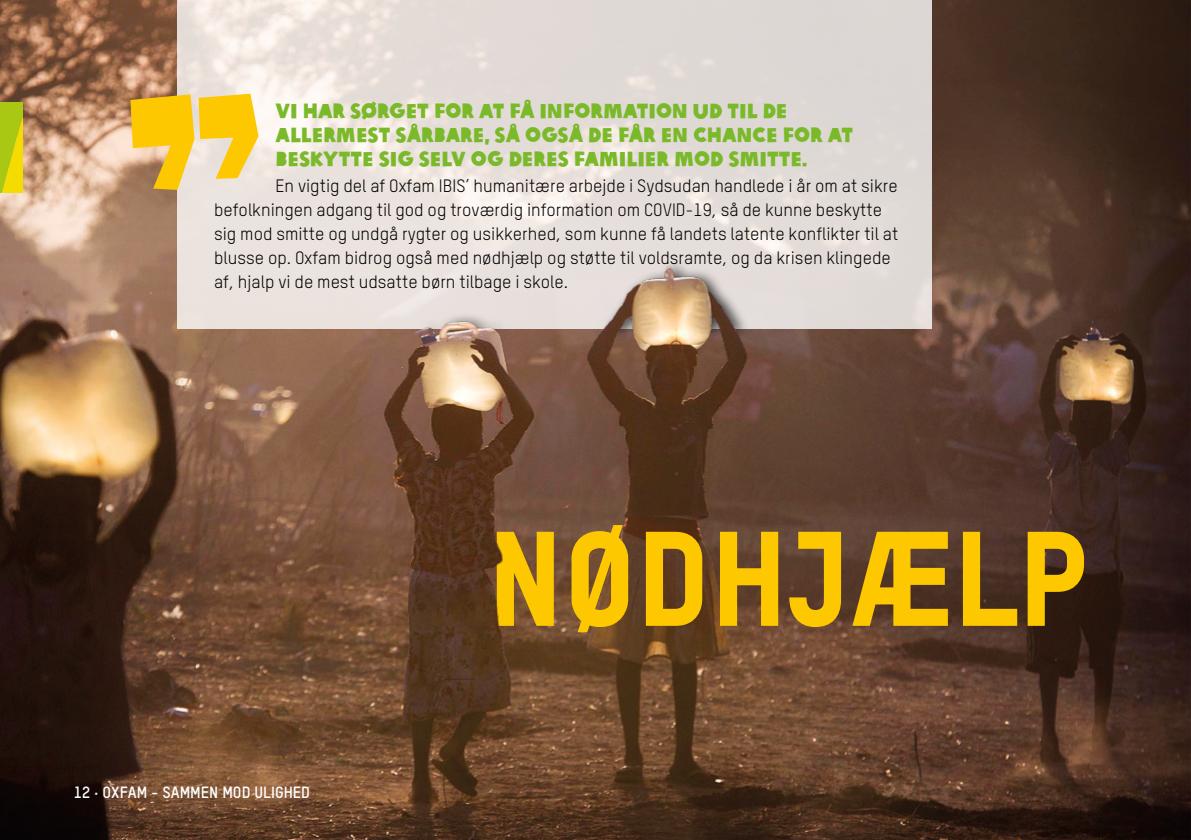
<style>
.page{position:relative;width:1191px;height:840px;background:#fff}
.page>*{position:absolute;margin:0;border:0;box-sizing:border-box;transform-origin:0 0}
.t1{font:132px "Oxfam TSTARPRO Headline";color:#fec800}
.t2{font:20px/24px "Oxfam Global Headline";color:#7ab929}
.t3{font:17.6px/24px "Oxfam TSTARPRO";color:#000}
.t4{font:700 16px "Oxfam TSTARPRO";color:#fff}
</style>
<div class="page">
<img style="left:0;top:3px;width:1191px;height:836px">
<p class="t2" style="left:275px;top:97px;width:579px">VI HAR SØRGET FOR AT FÅ INFORMATION UD TIL DE<br>ALLERMEST SÅRBARE, SÅ OGSÅ DE FÅR EN CHANCE FOR AT<br>BESKYTTE SIG SELV OG DERES FAMILIER MOD SMITTE.</p>
<p class="t3" style="left:214px;top:172px;width:686px;text-indent:61px">En vigtig del af Oxfam IBIS’ humanitære arbejde i Sydsudan handlede i år om at sikre befolkningen adgang til god og troværdig information om COVID-19, så de kunne beskytte sig mod smitte og undgå rygter og usikkerhed, som kunne få landets latente konflikter til at blusse op. Oxfam bidrog også med nødhjælp og støtte til voldsramte, og da krisen klingede af, hjalp vi de mest udsatte børn tilbage i skole.</p>
<p class="t4" style="left:74px;top:780px;width:238px">12 · OXFAM - SAMMEN MOD ULIGHED</p>
<h1 class="t1" style="left:487px;top:478px;width:603px">Nødhjælp</h1>
</div>
